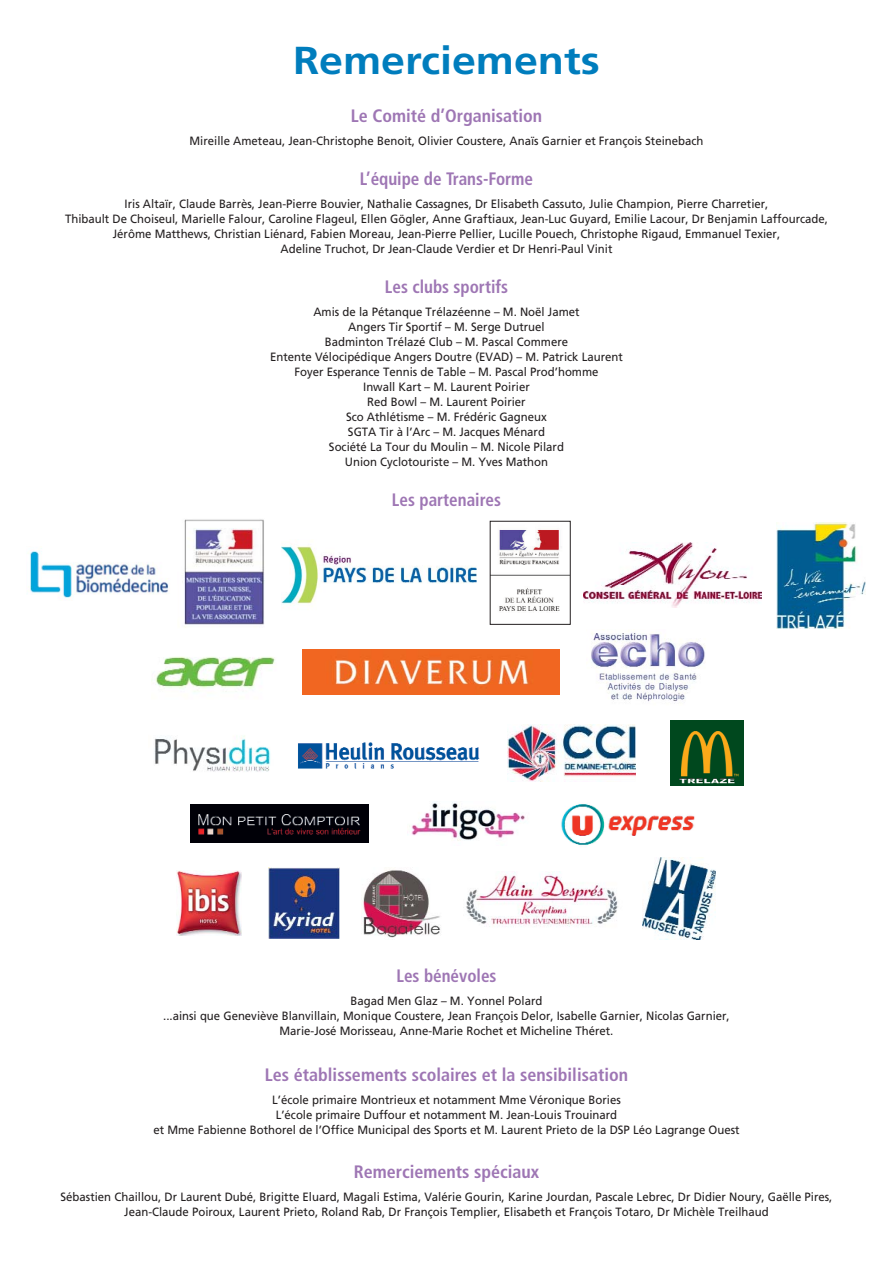
<style>
.page{position:relative;width:893px;height:1263px;background:#fff}
.page>*{position:absolute;margin:0;border:0;box-sizing:border-box;transform-origin:0 0}
.t1{font:700 39px "Frutiger";color:#007dbd;scale:1.1 1}
.t2{font:700 condensed 18px "Frutiger";color:#9e76b4}
.t3{font:700 condensed 18px "Frutiger";color:#9e76b4;scale:.95 1}
.t4{font:12px/15px "Frutiger";color:#231f20;text-align:center;scale:.95 1}
</style>
<div class="page">
<img style="left:30px;top:548px;width:139px;height:50px">
<img style="left:184px;top:519px;width:81px;height:109px">
<img style="left:492px;top:529px;width:76px;height:82px">
<div style="left:490px;top:521px;width:80px;height:104px;border:1px solid #231f20"></div>
<img style="left:282px;top:545px;width:195px;height:59px">
<img style="left:583px;top:542px;width:178px;height:65px">
<img style="left:776px;top:522px;width:89px;height:107px">
<img style="left:302px;top:649px;width:257px;height:46px">
<img style="left:591px;top:630px;width:115px;height:72px">
<img style="left:154px;top:735px;width:117px;height:37px">
<img style="left:298px;top:742px;width:182px;height:27px">
<img style="left:507px;top:725px;width:128px;height:57px">
<img style="left:670px;top:720px;width:73px;height:65px">
<img style="left:190px;top:805px;width:179px;height:38px">
<img style="left:407px;top:802px;width:118px;height:39px">
<img style="left:176px;top:871px;width:65px;height:65px">
<img style="left:361px;top:870px;width:80px;height:68px">
<img style="left:466px;top:872px;width:152px;height:55px">
<img style="left:268px;top:867px;width:71px;height:72px">
<img style="left:643px;top:857px;width:72px;height:83px">
<img style="left:561px;top:804px;width:134px;height:41px">
<img style="left:155px;top:656px;width:120px;height:36px">
<h1 class="t1" style="left:293px;top:44px;width:280px">Remerciements</h1>
<h2 class="t2" style="left:351px;top:108px;width:193px">Le Comité d’Organisation</h2>
<p class="t4" style="left:189px;top:134px;width:542px">Mireille Ameteau, Jean-Christophe Benoit, Olivier Coustere, Anaïs Garnier et François Steinebach</p>
<h2 class="t3" style="left:360px;top:171px;width:184px">L’équipe de Trans-Forme</h2>
<p class="t4" style="left:65px;top:197px;width:804px">Iris Altaïr, Claude Barrès, Jean-Pierre Bouvier, Nathalie Cassagnes, Dr Elisabeth Cassuto, Julie Champion, Pierre Charretier,<br>Thibault De Choiseul, Marielle Falour, Caroline Flageul, Ellen Gögler, Anne Graftiaux, Jean-Luc Guyard, Emilie Lacour, Dr Benjamin Laffourcade, Jérôme Matthews, Christian Liénard, Fabien Moreau, Jean-Pierre Pellier, Lucille Pouech, Christophe Rigaud, Emmanuel Texier,<br>Adeline Truchot, Dr Jean-Claude Verdier et Dr Henri-Paul Vinit</p>
<h2 class="t3" style="left:385px;top:279px;width:131px">Les clubs sportifs</h2>
<p class="t4" style="left:270px;top:305px;width:373px">Amis de la Pétanque Trélazéenne – M. Noël Jamet<br>Angers Tir Sportif – M. Serge Dutruel<br>Badminton Trélazé Club – M. Pascal Commere<br>Entente Vélocipédique Angers Doutre (EVAD) – M. Patrick Laurent Foyer Esperance Tennis de Table – M. Pascal Prod’homme<br>Inwall Kart – M. Laurent Poirier<br>Red Bowl – M. Laurent Poirier<br>Sco Athlétisme – M. Frédéric Gagneux<br>SGTA Tir à l’Arc – M. Jacques Ménard<br>Société La Tour du Moulin – M. Nicole Pilard<br>Union Cyclotouriste – M. Yves Mathon</p>
<h2 class="t3" style="left:392px;top:492px;width:116px">Les partenaires</h2>
<h2 class="t3" style="left:396px;top:968px;width:107px">Les bénévoles</h2>
<p class="t4" style="left:163px;top:995px;width:598px">Bagad Men Glaz – M. Yonnel Polard<br>...ainsi que Geneviève Blanvillain, Monique Coustere, Jean François Delor, Isabelle Garnier, Nicolas Garnier,<br>Marie-José Morisseau, Anne-Marie Rochet et Micheline Théret.</p>
<h2 class="t2" style="left:265px;top:1067px;width:364px">Les établissements scolaires et la sensibilisation</h2>
<p class="t4" style="left:153px;top:1093px;width:618px">L’école primaire Montrieux et notamment Mme Véronique Bories<br>L’école primaire Duffour et notamment M. Jean-Louis Trouinard<br>et Mme Fabienne Bothorel de l’Office Municipal des Sports et M. Laurent Prieto de la DSP Léo Lagrange Ouest</p>
<h2 class="t2" style="left:354px;top:1164px;width:187px">Remerciements spéciaux</h2>
<p class="t4" style="left:61px;top:1191px;width:814px">Sébastien Chaillou, Dr Laurent Dubé, Brigitte Eluard, Magali Estima, Valérie Gourin, Karine Jourdan, Pascale Lebrec, Dr Didier Noury, Gaëlle Pires,<br>Jean-Claude Poiroux, Laurent Prieto, Roland Rab, Dr François Templier, Elisabeth et François Totaro, Dr Michèle Treilhaud</p>
</div>
